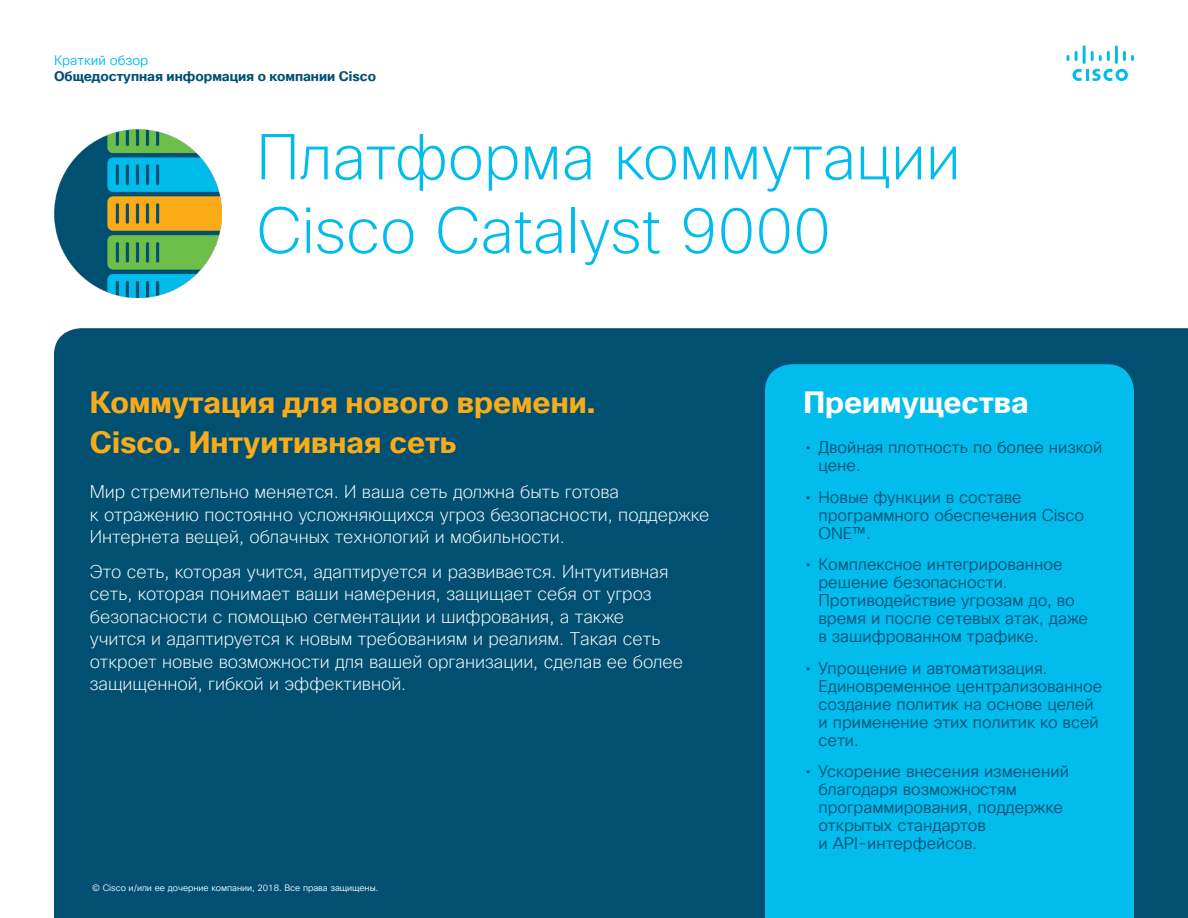
<style>
.page{position:relative;width:1188px;height:918px;background:#fff}
.page>*{position:absolute;margin:0;border:0;box-sizing:border-box;transform-origin:0 0}
.Title_Headline{font:200 63px/73.5px "Cisco Sans TT";color:#01bcec}
.Intro_Heading{font:700 30px "Cisco Sans TT";color:#faab1a}
.Sidebar_Heading_Whit{font:700 30px "Cisco Sans TT";color:#fff}
.Intro{font:200 18px/22.5px "Cisco Sans TT";color:#fff}
.t1{font:16.5px/18px "Cisco Sans TT Light";color:#005073}
.t2{font:700 13.5px "Cisco Sans TT";color:#005073}
.t3{font:13.5px "Cisco Sans TT Light";color:#01bcec}
.Footer_white{font:9px "Cisco Sans TT Light";color:#fff}
.s1{font-family:"Cisco Sans TT"}
</style>
<div class="page">
<svg style="left:1073px;top:69px;width:55px;height:12px"></svg>
<svg style="left:1067px;top:55px;width:2px;height:6px"></svg>
<svg style="left:1075px;top:51px;width:3px;height:10px"></svg>
<hr style="left:1083px;top:45px;width:3px;height:19px;background:#01bcec">
<svg style="left:1091px;top:51px;width:19px;height:10px"></svg>
<hr style="left:1115px;top:45px;width:3px;height:19px;background:#01bcec">
<svg style="left:1123px;top:51px;width:11px;height:10px"></svg>
<div style="left:54px;top:328px;width:1134px;height:590px;background:#015072"></div>
<div style="left:765px;top:364px;width:369px;height:554px;background:#01bcec"></div>
<img style="left:54px;top:130px;width:167px;height:167px">
<p class="t3" style="left:54px;top:51px;width:96px">Краткий обзор</p>
<p class="t2" style="left:54px;top:67px;width:324px">Общедоступная информация о компании Cisco</p>
<p class="Title_Headline" style="left:256px;top:123px;width:706px">Платформа коммутации<br>Cisco Catalyst 9000</p>
<p class="Intro_Heading" style="left:90px;top:382px;width:507px">Коммутация для нового времени.</p>
<p class="Intro_Heading" style="left:90px;top:423px;width:368px">Cisco. Интуитивная сеть</p>
<p class="Intro" style="left:90px;top:481px;width:621px">Мир стремительно меняется. И ваша сеть должна быть готова<br>к отражению постоянно усложняющихся угроз безопасности, поддержке<br>Интернета вещей, облачных технологий и мобильности.</p>
<p class="Intro" style="left:90px;top:561px;width:595px">Это сеть, которая учится, адаптируется и развивается. Интуитивная сеть, которая понимает ваши намерения, защищает себя от угроз безопасности с помощью сегментации и шифрования, а также учится и адаптируется к новым требованиям и реалиям. Такая сеть откроет новые возможности для вашей организации, сделав ее более защищенной, гибкой и эффективной.</p>
<p class="Footer_white" style="left:92px;top:882px;width:288px">© Cisco и/или ее дочерние компании, 2018. Все права защищены.</p>
<p class="Sidebar_Heading_Whit" style="left:803px;top:382px;width:226px">Преимущества</p>
<p class="t1" style="left:818px;top:439px;width:286px;text-indent:-13px"><span class="s1">•</span> Двойная плотность по более низкой цене.</p>
<p class="t1" style="left:818px;top:488px;width:267px;text-indent:-13px"><span class="s1">•</span> Новые функции в составе программного обеспечения Cisco<br>ONE™.</p>
<p class="t1" style="left:818px;top:556px;width:271px;text-indent:-13px"><span class="s1">•</span> Комплексное интегрированное решение безопасности.<br>Противодействие угрозам до, во время и после сетевых атак, даже в зашифрованном трафике.</p>
<p class="t1" style="left:818px;top:659px;width:285px;text-indent:-13px"><span class="s1">•</span> Упрощение и автоматизация.<br>Единовременное централизованное создание политик на основе целей и применение этих политик ко всей сети.</p>
<p class="t1" style="left:818px;top:763px;width:252px;text-indent:-13px"><span class="s1">•</span> Ускорение внесения изменений благодаря возможностям программирования, поддержке открытых стандартов<br>и API-интерфейсов.</p>
</div>
